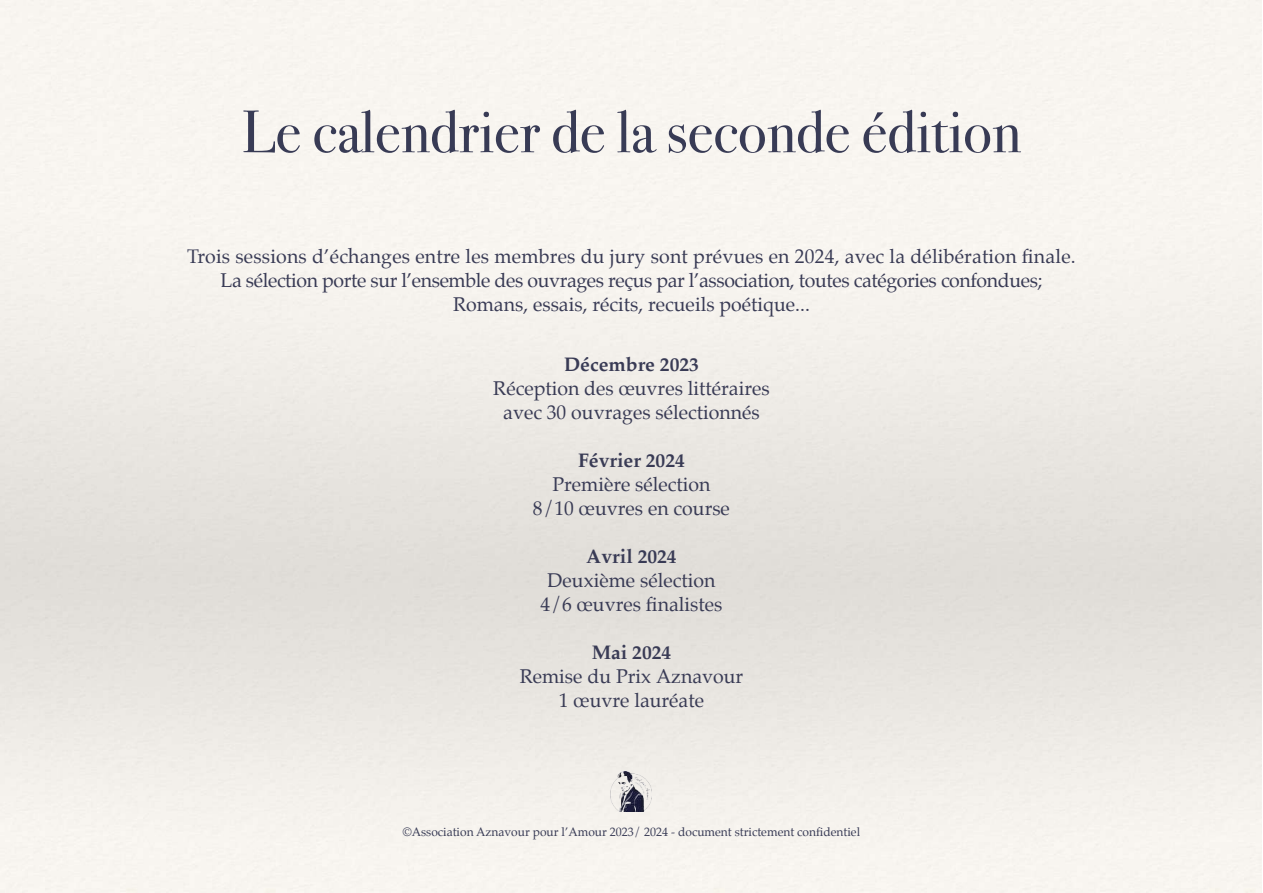
<style>
.page{position:relative;width:1263px;height:893px;background:#fff}
.page>*{position:absolute;margin:0;border:0;box-sizing:border-box;transform-origin:0 0}
.t1{font:60px "Bodoni Svty Two ITCTT";color:#383b55}
.t2{font:19.5px/24px "Palatino";color:#393b55;text-align:center}
.t3{font:700 19.5px "Palatino";color:#393b55}
.t4{font:12px "Palatino";color:#383b55}
</style>
<div class="page">
<img style="left:610px;top:771px;width:41px;height:41px">
<h1 class="t1" style="left:242px;top:96px;width:781px">Le calendrier de la seconde édition</h1>
<p class="t2" style="left:187px;top:246px;width:890px">Trois sessions d’échanges entre les membres du jury sont prévues en 2024, avec la délibération finale.<br>La sélection porte sur l’ensemble des ouvrages reçus par l’association, toutes catégories confondues;<br>Romans, essais, récits, recueils poétique...</p>
<p class="t3" style="left:564px;top:355px;width:136px">Décembre 2023</p>
<p class="t2" style="left:493px;top:377px;width:278px">Réception des œuvres littéraires avec 30 ouvrages sélectionnés</p>
<p class="t3" style="left:578px;top:451px;width:108px">Février 2024</p>
<p class="t2" style="left:533px;top:474px;width:198px">Première sélection<br>8/10 œuvres en course</p>
<p class="t3" style="left:586px;top:547px;width:92px">Avril 2024</p>
<p class="t2" style="left:541px;top:570px;width:183px">Deuxième sélection<br>4/6 œuvres finalistes</p>
<p class="t3" style="left:592px;top:643px;width:81px">Mai 2024</p>
<p class="t2" style="left:520px;top:666px;width:225px">Remise du Prix Aznavour<br>1 œuvre lauréate</p>
<p class="t4" style="left:403px;top:826px;width:459px">©Association Aznavour pour l’Amour 2023/ 2024 - document strictement confidentiel</p>
</div>
